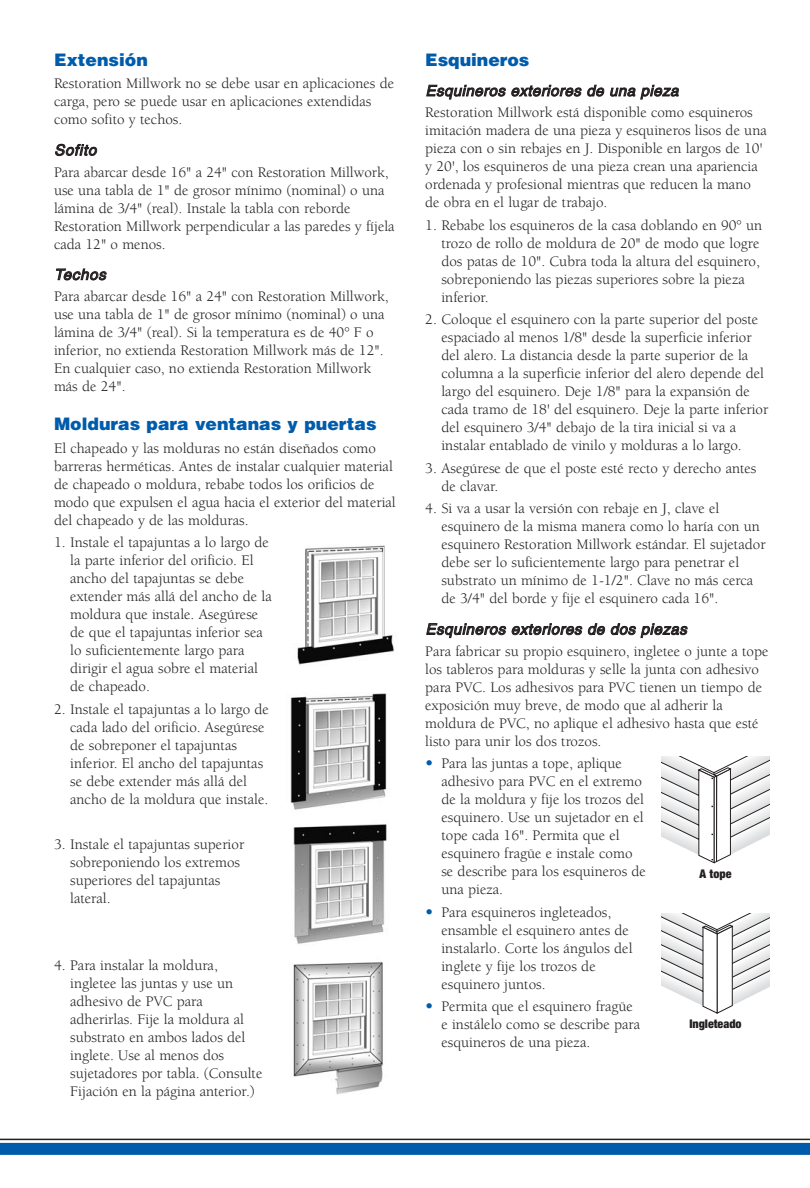
<style>
.page{position:relative;width:810px;height:1188px;background:#fff}
.page>*{position:absolute;margin:0;border:0;box-sizing:border-box;transform-origin:0 0}
.t1{font:900 17.25px "Helvetica";color:#005cab}
.t2{font:15px/18px "Berkeley";color:#231f20}
.t3{font:italic 15px "Helvetica";color:#231f20}
.t4{font:900 condensed 12px "Helvetica Neue";color:#231f20}
.s1{font-weight:700;font-size:16.5px;color:#005cab}
</style>
<div class="page">
<img style="left:297px;top:545px;width:97px;height:120px">
<img style="left:290px;top:693px;width:97px;height:117px">
<img style="left:293px;top:824px;width:94px;height:120px">
<img style="left:293px;top:962px;width:90px;height:133px">
<svg style="left:662px;top:913px;width:108px;height:101px"></svg>
<svg style="left:662px;top:757px;width:108px;height:106px"></svg>
<div style="left:0;top:1143px;width:810px;height:12px;background:#005cab"></div>
<hr style="left:0;top:1139px;width:810px;height:1px;background:#231f20">
<p class="t1" style="left:54px;top:53px;width:95px">Extensión</p>
<p class="t2" style="left:54px;top:76px;width:342px">Restoration Millwork no se debe usar en aplicaciones de carga, pero se puede usar en aplicaciones extendidas como sofito y techos.</p>
<p class="t3" style="left:54px;top:145px;width:46px">Sofito</p>
<p class="t2" style="left:54px;top:164px;width:342px">Para abarcar desde 16" a 24" con Restoration Millwork, use una tabla de 1" de grosor mínimo (nominal) o una lámina de 3/4" (real). Instale la tabla con reborde Restoration Millwork perpendicular a las paredes y fíjela cada 12" o menos.</p>
<p class="t3" style="left:54px;top:269px;width:56px">Techos</p>
<p class="t2" style="left:54px;top:289px;width:336px">Para abarcar desde 16" a 24" con Restoration Millwork, use una tabla de 1" de grosor mínimo (nominal) o una lámina de 3/4" (real). Si la temperatura es de 40° F o inferior, no extienda Restoration Millwork más de 12".<br>En cualquier caso, no extienda Restoration Millwork más de 24".</p>
<p class="t1" style="left:54px;top:418px;width:324px">Molduras para ventanas y puertas</p>
<p class="t2" style="left:54px;top:440px;width:343px">El chapeado y las molduras no están diseñados como barreras herméticas. Antes de instalar cualquier material de chapeado o moldura, rebabe todos los orificios de modo que expulsen el agua hacia el exterior del material del chapeado y de las molduras.</p>
<p class="t2" style="left:70px;top:535px;width:203px;text-indent:-16px">1. Instale el tapajuntas a lo largo de la parte inferior del orificio. El ancho del tapajuntas se debe extender más allá del ancho de la moldura que instale. Asegúrese de que el tapajuntas inferior sea lo suficientemente largo para dirigir el agua sobre el material de chapeado.</p>
<p class="t2" style="left:70px;top:701px;width:200px;text-indent:-16px">2. Instale el tapajuntas a lo largo de cada lado del orificio. Asegúrese de sobreponer el tapajuntas inferior. El ancho del tapajuntas se debe extender más allá del ancho de la moldura que instale.</p>
<p class="t2" style="left:70px;top:836px;width:176px;text-indent:-16px">3. Instale el tapajuntas superior sobreponiendo los extremos superiores del tapajuntas lateral.</p>
<p class="t2" style="left:70px;top:958px;width:194px;text-indent:-16px">4. Para instalar la moldura, ingletee las juntas y use un adhesivo de PVC para adherirlas. Fije la moldura al substrato en ambos lados del inglete. Use al menos dos sujetadores por tabla. (Consulte<br>Fijación en la página anterior.)</p>
<p class="t1" style="left:425px;top:53px;width:106px">Esquineros</p>
<p class="t3" style="left:426px;top:85px;width:257px">Esquineros exteriores de una pieza</p>
<p class="t2" style="left:425px;top:105px;width:343px">Restoration Millwork está disponible como esquineros imitación madera de una pieza y esquineros lisos de una pieza con o sin rebajes en J. Disponible en largos de 10' y 20', los esquineros de una pieza crean una apariencia ordenada y profesional mientras que reducen la mano de obra en el lugar de trabajo.</p>
<p class="t2" style="left:441px;top:217px;width:322px;text-indent:-16px">1. Rebabe los esquineros de la casa doblando en 90° un trozo de rollo de moldura de 20" de modo que logre dos patas de 10". Cubra toda la altura del esquinero, sobreponiendo las piezas superiores sobre la pieza inferior.</p>
<p class="t2" style="left:441px;top:312px;width:328px;text-indent:-16px">2. Coloque el esquinero con la parte superior del poste espaciado al menos 1/8" desde la superficie inferior del alero. La distancia desde la parte superior de la columna a la superficie inferior del alero depende del largo del esquinero. Deje 1/8" para la expansión de cada tramo de 18' del esquinero. Deje la parte inferior del esquinero 3/4" debajo de la tira inicial si va a instalar entablado de vinilo y molduras a lo largo.</p>
<p class="t2" style="left:441px;top:460px;width:317px;text-indent:-16px">3. Asegúrese de que el poste esté recto y derecho antes de clavar.</p>
<p class="t2" style="left:441px;top:501px;width:326px;text-indent:-16px">4. Si va a usar la versión con rebaje en J, clave el esquinero de la misma manera como lo haría con un esquinero Restoration Millwork estándar. El sujetador debe ser lo suficientemente largo para penetrar el substrato un mínimo de 1-1/2". Clave no más cerca de 3/4" del borde y fije el esquinero cada 16".</p>
<p class="t3" style="left:426px;top:624px;width:266px">Esquineros exteriores de dos piezas</p>
<p class="t2" style="left:425px;top:643px;width:345px">Para fabricar su propio esquinero, ingletee o junte a tope los tableros para molduras y selle la junta con adhesivo para PVC. Los adhesivos para PVC tienen un tiempo de exposición muy breve, de modo que al adherir la moldura de PVC, no aplique el adhesivo hasta que esté listo para unir los dos trozos.</p>
<p class="t2" style="left:441px;top:756px;width:206px;text-indent:-16px"><span class="s1">•</span> Para las juntas a tope, aplique adhesivo para PVC en el extremo de la moldura y fije los trozos del esquinero. Use un sujetador en el tope cada 16". Permita que el esquinero fragüe e instale como se describe para los esquineros de una pieza.</p>
<p class="t2" style="left:441px;top:904px;width:193px;text-indent:-16px"><span class="s1">•</span> Para esquineros ingleteados, ensamble el esquinero antes de instalarlo. Corte los ángulos del inglete y fije los trozos de esquinero juntos.</p>
<p class="t2" style="left:441px;top:999px;width:200px;text-indent:-16px"><span class="s1">•</span> Permita que el esquinero fragüe e instálelo como se describe para esquineros de una pieza.</p>
<p class="t4" style="left:700px;top:870px;width:33px">A tope</p>
<p class="t4" style="left:689px;top:1020px;width:54px">Ingleteado</p>
</div>
